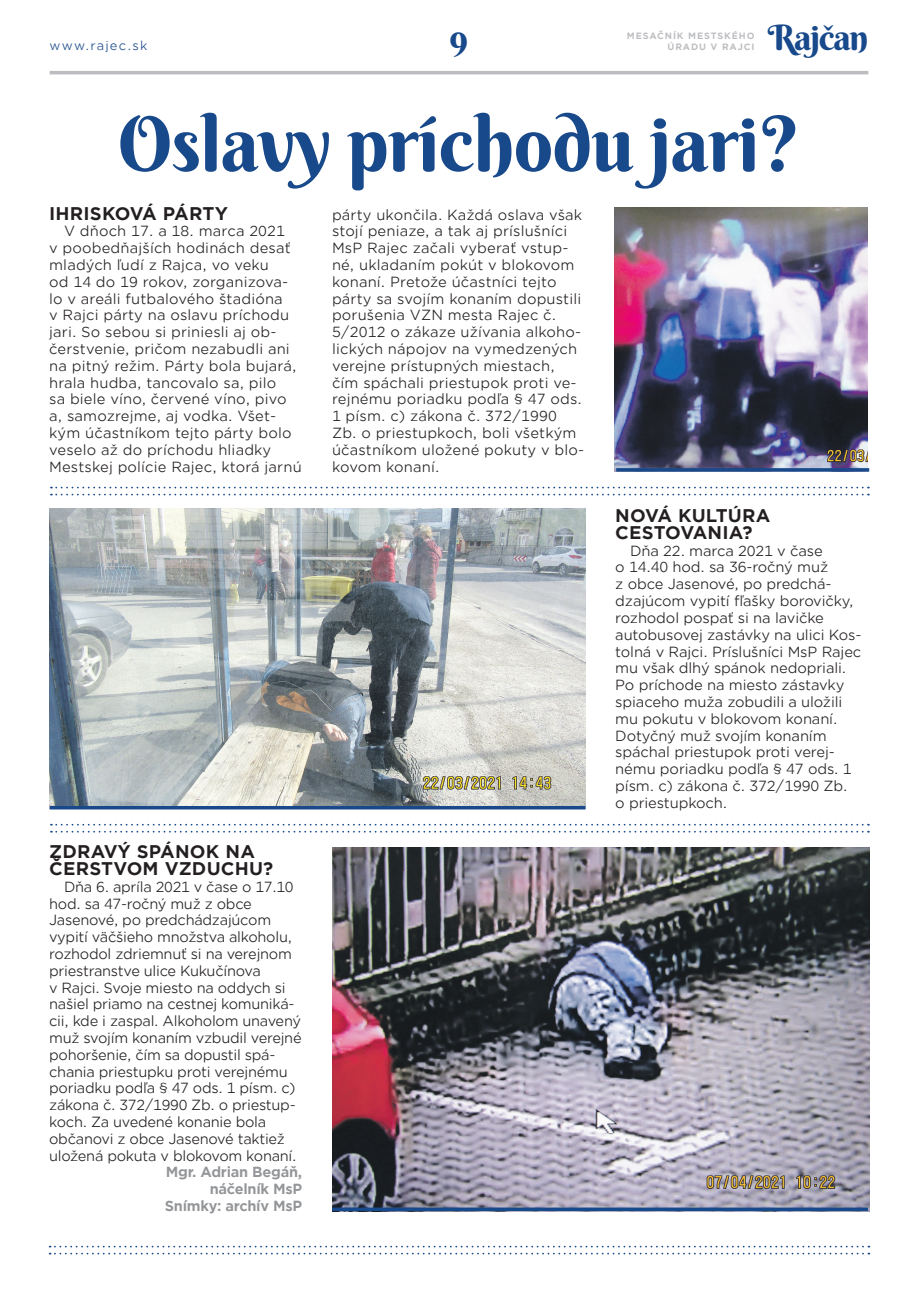
<style>
.page{position:relative;width:918px;height:1305px;background:#fff}
.page>*{position:absolute;margin:0;border:0;box-sizing:border-box;transform-origin:0 0}
.t1{font:77px "Berkshire Swash";letter-spacing:-.01em;color:#18498b}
.t2{font:35px "Berkshire Swash";letter-spacing:-.04em;color:#18498b}
.t3{font:700 17.5px/16.8px "Gotham Office";letter-spacing:.01em;color:#231f20}
.t4{font:14px/16.8px "Gotham Office";letter-spacing:-.01em;color:#231f20}
.t5{font:14px/16.8px "Gotham Office";letter-spacing:.01em;color:#231f20}
.t6{font:700 14px/16.8px "Gotham Office";letter-spacing:-.02em;color:#939598;text-align:right}
.t7{font:12.25px "Gotham Office";letter-spacing:.1em;color:#18498b}
.t8{font:700 8.75px/10.5px "Gotham Office";letter-spacing:.1em;color:#bcbdc0;text-align:right}
</style>
<div class="page">
<svg style="left:50px;top:1245px;width:819px;height:9px"></svg>
<hr style="left:50px;top:71px;width:818px;height:3px;background:#bcbdc0">
<img style="left:615px;top:207px;width:253px;height:264px">
<img style="left:50px;top:508px;width:535px;height:298px">
<img style="left:333px;top:847px;width:536px;height:364px">
<svg style="left:51px;top:494px;width:818px;height:1px"></svg>
<svg style="left:51px;top:487px;width:818px;height:1px"></svg>
<svg style="left:51px;top:831px;width:818px;height:1px"></svg>
<svg style="left:51px;top:824px;width:818px;height:1px"></svg>
<svg style="left:616px;top:468px;width:253px;height:4px"></svg>
<hr style="left:50px;top:806px;width:535px;height:3px;background:#18498b">
<svg style="left:332px;top:1207px;width:536px;height:4px;background:#2a538f"></svg>
<p class="t7" style="left:50px;top:37px;width:99px">www.rajec.sk</p>
<h2 class="t2" style="left:450px;top:15px;width:20px">9</h2>
<h2 class="t2" style="left:767px;top:15px;width:102px">Rajčan</h2>
<p class="t8" style="left:627px;top:31px;width:129px">MESAČNÍK MESTSKÉHO<br>ÚRADU V RAJCI</p>
<h1 class="t1" style="left:117px;top:96px;width:685px">Oslavy príchodu jari?</h1>
<p class="t3" style="left:49px;top:205px;width:180px">IHRISKOVÁ PÁRTY</p>
<p class="t5" style="left:49px;top:222px;width:254px;text-indent:15px">V dňoch 17. a 18. marca 2021<br>v poobedňajších hodinách desať mladých ľudí z Rajca, vo veku<br>od 14 do 19 rokov, zorganizova&shy;lo v areáli futbalového štadióna<br>v Rajci párty na oslavu príchodu jari. So sebou si priniesli aj ob&shy;čerstvenie, pričom nezabudli ani na pitný režim. Párty bola bujará, hrala hudba, tancovalo sa, pilo<br>sa biele víno, červené víno, pivo a, samozrejme, aj vodka. Všet&shy;kým účastníkom tejto párty bolo veselo až do príchodu hliadky<br>Mestskej polície Rajec, ktorá jarnú</p>
<p class="t5" style="left:332px;top:206px;width:254px">párty ukončila. Každá oslava však stojí peniaze, a tak aj príslušníci<br>MsP Rajec začali vyberať vstup&shy;né, ukladaním pokút v blokovom konaní. Pretože účastníci tejto párty sa svojím konaním dopustili porušenia VZN mesta Rajec č.<br>5/2012 o zákaze užívania alkoho&shy;lických nápojov na vymedzených verejne prístupných miestach, čím spáchali priestupok proti ve&shy;rejnému poriadku podľa § 47 ods.<br>1 písm. c) zákona č. 372/1990<br>Zb. o priestupkoch, boli všetkým účastníkom uložené pokuty v blo&shy;kovom konaní.</p>
<p class="t3" style="left:49px;top:843px;width:226px">ZDRAVÝ SPÁNOK NA<br>ČERSTVOM VZDUCHU?</p>
<p class="t4" style="left:49px;top:878px;width:254px;text-indent:15px">Dňa 6. apríla 2021 v čase o 17.10 hod. sa 47-ročný muž z obce Jasenové, po predchádzajúcom vypití väčšieho množstva alkoholu, rozhodol zdriemnuť si na verejnom priestranstve ulice Kukučínova<br>v Rajci. Svoje miesto na oddych si našiel priamo na cestnej komuniká&shy;cii, kde i zaspal. Alkoholom unavený muž svojím konaním vzbudil verejné pohoršenie, čím sa dopustil spá&shy;chania priestupku proti verejnému poriadku podľa § 47 ods. 1 písm. c) zákona č. 372/1990 Zb. o priestup&shy;koch. Za uvedené konanie bola občanovi z obce Jasenové taktiež uložená pokuta v blokovom konaní.</p>
<p class="t6" style="left:165px;top:1163px;width:139px">Mgr. Adrian Begáň, náčelník MsP<br>Snímky: archív MsP</p>
<p class="t3" style="left:615px;top:507px;width:157px">NOVÁ KULTÚRA<br>CESTOVANIA?</p>
<p class="t4" style="left:615px;top:542px;width:248px;text-indent:15px">Dňa 22. marca 2021 v čase<br>o 14.40 hod. sa 36-ročný muž<br>z obce Jasenové, po predchá&shy;dzajúcom vypití fľašky borovičky, rozhodol pospať si na lavičke autobusovej zastávky na ulici Kos&shy;tolná v Rajci. Príslušníci MsP Rajec mu však dlhý spánok nedopriali.<br>Po príchode na miesto zástavky spiaceho muža zobudili a uložili mu pokutu v blokovom konaní.<br>Dotyčný muž svojím konaním spáchal priestupok proti verej&shy;nému poriadku podľa § 47 ods. 1 písm. c) zákona č. 372/1990 Zb.<br>o priestupkoch.</p>
</div>
